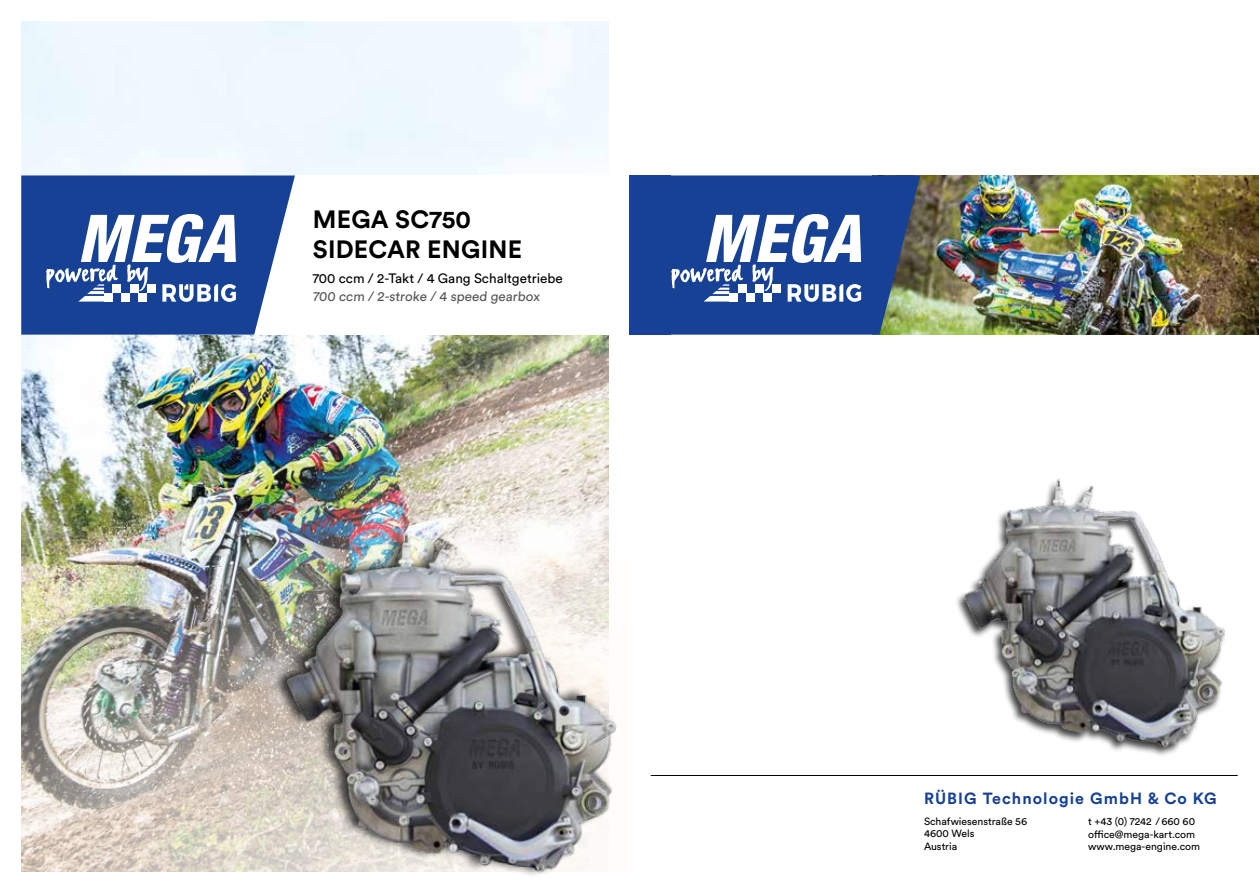
<style>
.page{position:relative;width:1259px;height:893px;background:#fff}
.page>*{position:absolute;margin:0;border:0;box-sizing:border-box;transform-origin:0 0}
.t1{font:700 24.75px/29.7px "Circular Pro";letter-spacing:.01em;color:#000}
.t2{font:700 16.05px "Circular Pro";letter-spacing:.065em;color:#164194}
.t3{font:13.5px "Circular Pro";color:#000}
.t4{font:13.5px "Circular Pro";color:#575756}
.t5{font:10.5px/12.6px "Circular Pro";color:#000}
</style>
<div class="page">
<img style="left:21px;top:21px;width:587px;height:469px">
<div style="left:181px;top:175px;width:461px;height:160px;background:#fff"></div>
<svg style="left:21px;top:175px;width:274px;height:160px"></svg>
<img style="left:21px;top:490px;width:172px;height:382px">
<img style="left:193px;top:490px;width:458px;height:385px">
<div style="left:629px;top:175px;width:42px;height:160px;background:#164194"></div>
<img style="left:920px;top:175px;width:339px;height:160px">
<svg style="left:671px;top:175px;width:249px;height:160px;background:#4767a2"></svg>
<hr style="left:651px;top:775px;width:586px;height:1px;background:#000">
<img style="left:957px;top:479px;width:268px;height:277px">
<h1 class="t1" style="left:313px;top:204px;width:211px">MEGA SC750<br>SIDECAR ENGINE</h1>
<p class="t3" style="left:313px;top:269px;width:251px">700 ccm / 2-Takt / 4 Gang Schaltgetriebe</p>
<p class="t4" style="left:313px;top:287px;width:230px">700 ccm / 2-stroke / 4 speed gearbox</p>
<h2 class="t2" style="left:924px;top:787px;width:294px">RÜBIG Technologie GmbH &amp; Co KG</h2>
<p class="t5" style="left:924px;top:814px;width:105px">Schafwiesenstraße 56<br>4600 Wels<br>Austria</p>
<p class="t5" style="left:1088px;top:815px;width:113px">t +43 (0) 7242 /660 60 office@mega-kart.com www.mega-engine.com</p>
</div>
